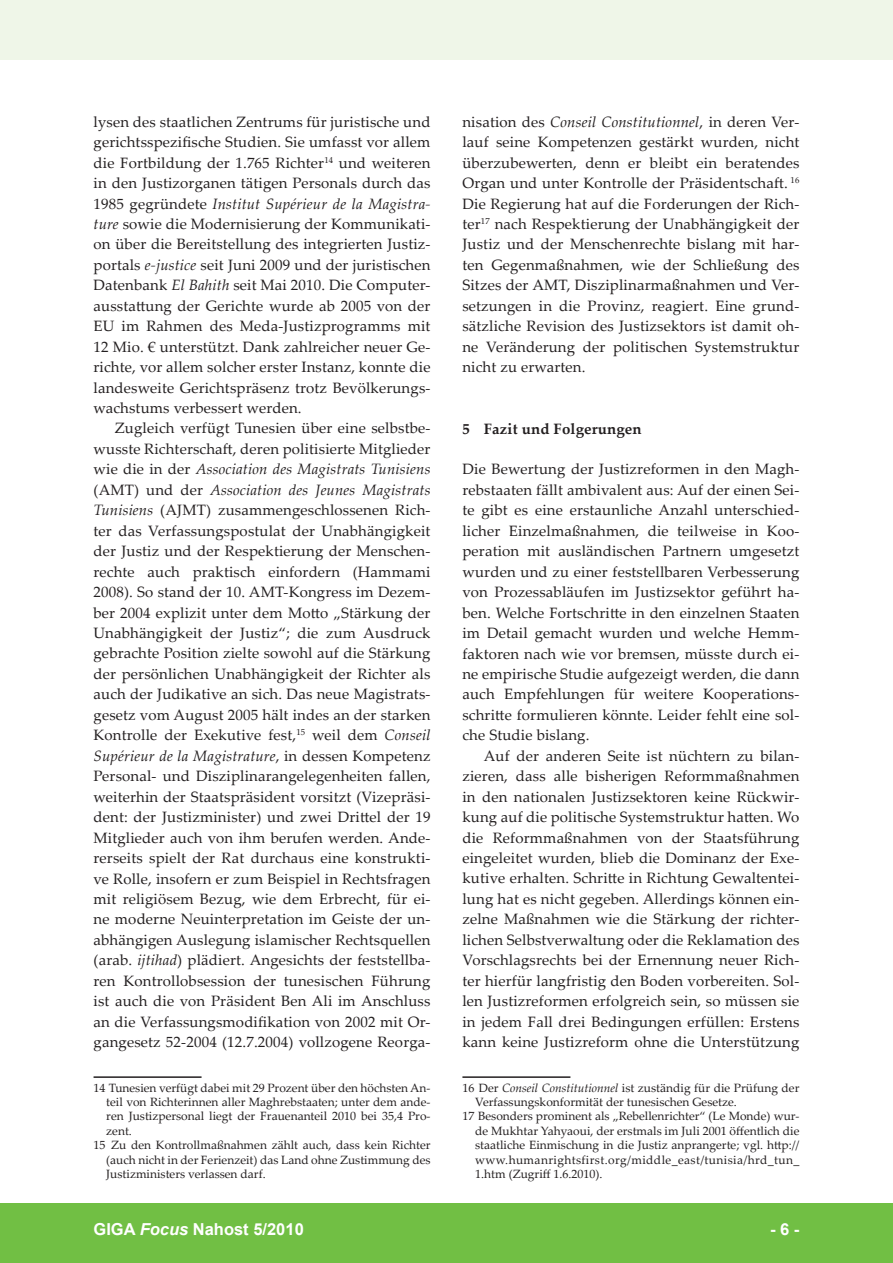
<style>
.page{position:relative;width:893px;height:1263px;background:#fff}
.page>*{position:absolute;margin:0;border:0;box-sizing:border-box;transform-origin:0 0}
.t1{font:700 16.5px "Arial";color:#fff}
.t2{font:15px/20.4px "Palatino Linotype";letter-spacing:.01em;color:#231f20;text-align:justify}
.t3{font:700 15px "Palatino Linotype";letter-spacing:.01em;color:#231f20}
.t4{font:12px "Palatino Linotype";color:#231f20}
.t5{font:12px "Palatino Linotype";letter-spacing:.03em;color:#231f20}
.s1{font-style:italic}
</style>
<div class="page">
<div style="left:0;top:1203px;width:893px;height:60px;background:#71bf44"></div>
<div style="left:0;top:0;width:893px;height:60px;background:#eff6e8"></div>
<hr style="left:94px;top:1076px;width:108px;height:2px;background:#231f20">
<hr style="left:462px;top:1076px;width:108px;height:2px;background:#231f20">
<p class="t2" style="left:94px;top:111px;width:339px">lysen des staatlichen Zentrums für juristische und gerichtsspezifische Studien. Sie umfasst vor allem die Fortbildung der 1.765 Richter<sup>14</sup> und weiteren in den Justizorganen tätigen Personals durch das 1985 gegründete <span class="s1">Institut Supérieur de la Magistra&shy;ture</span> sowie die Modernisierung der Kommunikati&shy;on über die Bereitstellung des integrierten Justiz&shy;portals <span class="s1">e-justice</span> seit Juni 2009 und der juristischen Datenbank <span class="s1">El Bahith</span> seit Mai 2010. Die Computer&shy;ausstattung der Gerichte wurde ab 2005 von der EU im Rahmen des Meda-Justizprogramms mit 12 Mio. € unterstützt. Dank zahlreicher neuer Ge&shy;richte, vor allem solcher erster Instanz, konnte die landesweite Gerichtspräsenz trotz Bevölkerungs&shy;wachstums verbessert werden.</p>
<p class="t2" style="left:93px;top:418px;width:339px;text-indent:21px">Zugleich verfügt Tunesien über eine selbstbe&shy;wusste Richterschaft, deren politisierte Mitglieder wie die in der <span class="s1">Association des Magistrats Tunisiens </span>(AMT) und der <span class="s1">Association des Jeunes Magistrats Tunisiens</span> (AJMT) zusammengeschlossenen Rich&shy;ter das Verfassungspostulat der Unabhängigkeit der Justiz und der Respektierung der Menschen&shy;rechte auch praktisch einfordern (Hammami 2008). So stand der 10. AMT-Kongress im Dezem&shy;ber 2004 explizit unter dem Motto „Stärkung der Unabhängigkeit der Justiz“; die zum Ausdruck gebrachte Position zielte sowohl auf die Stärkung der persönlichen Unabhängigkeit der Richter als auch der Judikative an sich. Das neue Magistrats&shy;gesetz vom August 2005 hält indes an der starken Kontrolle der Exekutive fest,<sup>15</sup> weil dem <span class="s1">Conseil Supérieur de la Magistrature</span>, in dessen Kompetenz Personal- und Disziplinarangelegenheiten fallen, weiterhin der Staatspräsident vorsitzt (Vizepräsi&shy;dent: der Justizminister) und zwei Drittel der 19<br>Mitglieder auch von ihm berufen werden. Ande&shy;rerseits spielt der Rat durchaus eine konstrukti&shy;ve Rolle, insofern er zum Beispiel in Rechtsfragen mit religiösem Bezug, wie dem Erbrecht, für ei&shy;ne moderne Neuinterpretation im Geiste der un&shy;abhängigen Auslegung islamischer Rechtsquellen (arab. <span class="s1">ijtihad</span>) plädiert. Angesichts der feststellba&shy;ren Kontrollobsession der tunesischen Führung ist auch die von Präsident Ben Ali im Anschluss an die Verfassungsmodifikation von 2002 mit Or&shy;gangesetz 52-2004 (12.7.2004) vollzogene Reorga-</p>
<p class="t4" style="left:94px;top:1079px;width:338px">14 Tunesien verfügt dabei mit 29 Prozent über den höchsten An-</p>
<p class="t4" style="left:106px;top:1093px;width:326px">teil von Richterinnen aller Maghrebstaaten; unter dem ande-</p>
<p class="t4" style="left:106px;top:1108px;width:326px">ren Justizpersonal liegt der Frauenanteil 2010 bei 35,4 Pro-</p>
<p class="t4" style="left:106px;top:1122px;width:27px">zent.</p>
<p class="t4" style="left:94px;top:1136px;width:338px">15 Zu den Kontrollmaßnahmen zählt auch, dass kein Richter</p>
<p class="t4" style="left:106px;top:1151px;width:326px">(auch nicht in der Ferienzeit) das Land ohne Zustimmung des</p>
<p class="t4" style="left:106px;top:1165px;width:161px">Justizministers verlassen darf.</p>
<p class="t2" style="left:462px;top:111px;width:338px">nisation des <span class="s1">Conseil Constitutionnel</span>, in deren Ver&shy;lauf seine Kompetenzen gestärkt wurden, nicht überzubewerten, denn er bleibt ein beratendes Organ und unter Kontrolle der Präsidentschaft. <sup>16<br></sup>Die Regierung hat auf die Forderungen der Rich&shy;ter<sup>17</sup> nach Respektierung der Unabhängigkeit der Justiz und der Menschenrechte bislang mit har&shy;ten Gegenmaßnahmen, wie der Schließung des Sitzes der AMT, Disziplinarmaßnahmen und Ver&shy;setzungen in die Provinz, reagiert. Eine grund&shy;sätzliche Revision des Justizsektors ist damit oh&shy;ne Veränderung der politischen Systemstruktur nicht zu erwarten.</p>
<p class="t3" style="left:462px;top:418px;width:181px">5 Fazit und Folgerungen</p>
<p class="t2" style="left:462px;top:459px;width:338px">Die Bewertung der Justizreformen in den Magh&shy;rebstaaten fällt ambivalent aus: Auf der einen Sei&shy;te gibt es eine erstaunliche Anzahl unterschied&shy;licher Einzelmaßnahmen, die teilweise in Koo&shy;peration mit ausländischen Partnern umgesetzt wurden und zu einer feststellbaren Verbesserung von Prozessabläufen im Justizsektor geführt ha&shy;ben. Welche Fortschritte in den einzelnen Staaten im Detail gemacht wurden und welche Hemm&shy;faktoren nach wie vor bremsen, müsste durch ei&shy;ne empirische Studie aufgezeigt werden, die dann auch Empfehlungen für weitere Kooperations&shy;schritte formulieren könnte. Leider fehlt eine sol&shy;che Studie bislang.</p>
<p class="t2" style="left:462px;top:745px;width:339px;text-indent:21px">Auf der anderen Seite ist nüchtern zu bilan&shy;zieren, dass alle bisherigen Reformmaßnahmen in den nationalen Justizsektoren keine Rückwir&shy;kung auf die politische Systemstruktur hatten. Wo die Reformmaßnahmen von der Staatsführung eingeleitet wurden, blieb die Dominanz der Exe&shy;kutive erhalten. Schritte in Richtung Gewaltentei&shy;lung hat es nicht gegeben. Allerdings können ein&shy;zelne Maßnahmen wie die Stärkung der richter&shy;lichen Selbstverwaltung oder die Reklamation des Vorschlagsrechts bei der Ernennung neuer Rich&shy;ter hierfür langfristig den Boden vorbereiten. Sol&shy;len Justizreformen erfolgreich sein, so müssen sie in jedem Fall drei Bedingungen erfüllen: Erstens kann keine Justizreform ohne die Unterstützung</p>
<p class="t4" style="left:462px;top:1079px;width:338px">16 Der <span class="s1">Conseil Constitutionnel</span> ist zuständig für die Prüfung der</p>
<p class="t4" style="left:475px;top:1093px;width:263px">Verfassungskonformität der tunesischen Gesetze.</p>
<p class="t4" style="left:462px;top:1108px;width:338px">17 Besonders prominent als „Rebellenrichter“ (Le Monde) wur-</p>
<p class="t4" style="left:475px;top:1122px;width:326px">de Mukhtar Yahyaoui, der erstmals im Juli 2001 öffentlich die</p>
<p class="t4" style="left:475px;top:1136px;width:326px">staatliche Einmischung in die Justiz anprangerte; vgl. http://</p>
<p class="t5" style="left:475px;top:1151px;width:326px">www.humanrightsfirst.org/middle_east/tunisia/hrd_tun_</p>
<p class="t4" style="left:475px;top:1165px;width:129px">1.htm (Zugriff 1.6.2010).</p>
<p class="t1" style="left:94px;top:1218px;width:212px">GIGA <span class="s1">Focus</span> Nahost 5/2010</p>
<p class="t1" style="left:770px;top:1218px;width:31px">- -</p>
</div>
